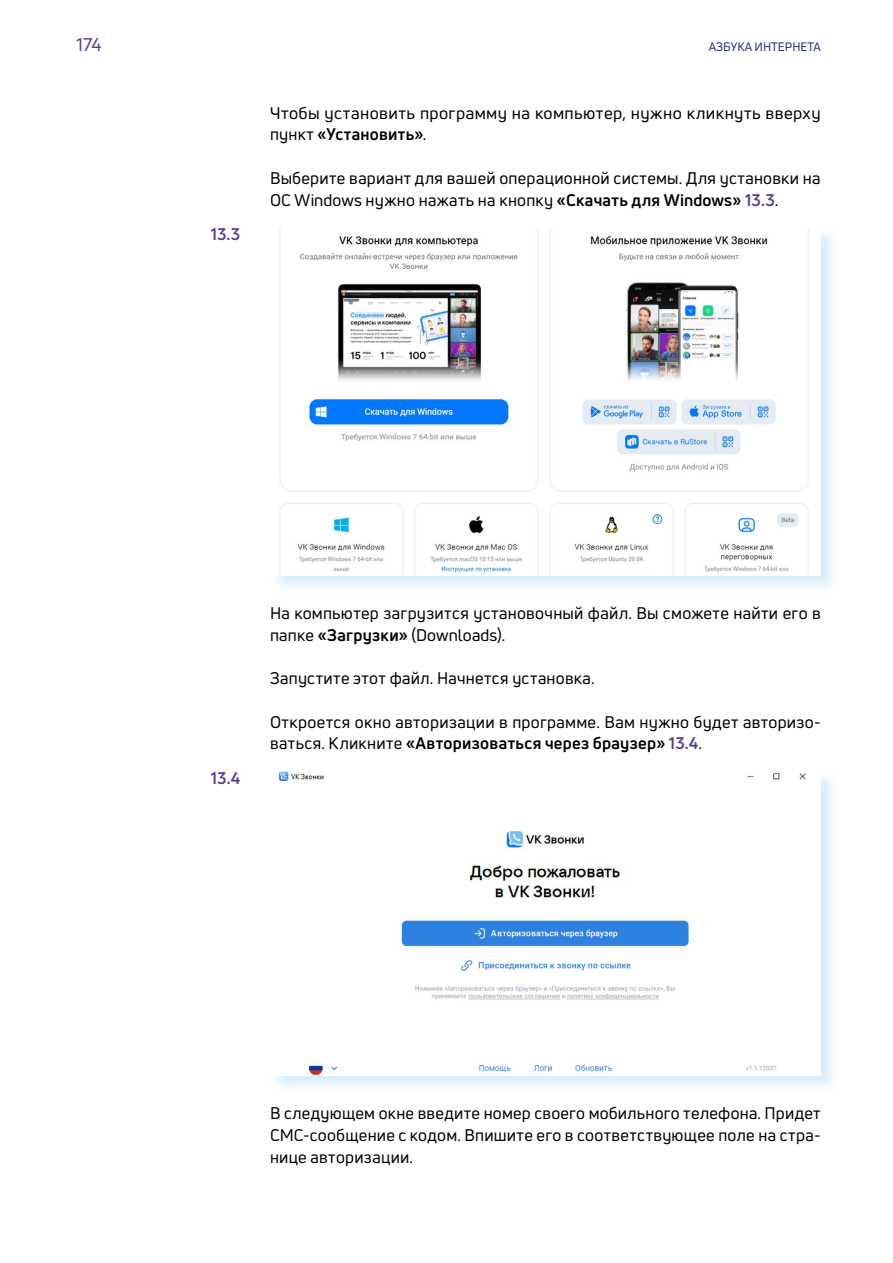
<style>
.page{position:relative;width:893px;height:1263px;background:#fff}
.page>*{position:absolute;margin:0;border:0;box-sizing:border-box;transform-origin:0 0}
.t1{font:18px "Uni Neue";color:#573e91}
.t2{font:16.5px/21.8px "Uni Neue";letter-spacing:.02em;color:#000}
.t3{font:700 16.5px "Uni Neue";color:#573e91}
.t4{font:12px "Uni Neue";color:#243072}
.s1{font-weight:700}
.s2{font-weight:700;color:#573e91}
</style>
<div class="page">
<div style="left:270px;top:227px;width:570px;height:366px;background:#91cff3;opacity:.35"></div>
<img style="left:270px;top:227px;width:551px;height:348px">
<div style="left:270px;top:770px;width:570px;height:323px;background:#91cff3;opacity:.35"></div>
<div style="left:270px;top:771px;width:551px;height:305px;background:#fff"></div>
<img style="left:278px;top:771px;width:528px;height:305px">
<p class="t1" style="left:77px;top:33px;width:26px">174</p>
<p class="t4" style="left:709px;top:39px;width:114px">АЗБУКА ИНТЕРНЕТА</p>
<p class="t3" style="left:211px;top:223px;width:31px">13.3</p>
<p class="t2" style="left:270px;top:102px;width:552px">Чтобы установить программу на компьютер, нужно кликнуть вверху пункт <span class="s1">«Установить»</span>.</p>
<p class="t2" style="left:270px;top:167px;width:552px">Выберите вариант для вашей операционной системы. Для установки на<br>ОС Windows нужно нажать на кнопку <span class="s1">«Скачать для Windows»</span> <span class="s2">13.3</span>.</p>
<p class="t3" style="left:211px;top:767px;width:31px">13.4</p>
<p class="t2" style="left:270px;top:602px;width:552px">На компьютер загрузится установочный файл. Вы сможете найти его в папке <span class="s1">«Загрузки»</span> (Downloads).</p>
<p class="t2" style="left:270px;top:667px;width:326px">Запустите этот файл. Начнется установка.</p>
<p class="t2" style="left:270px;top:711px;width:552px">Откроется окно авторизации в программе. Вам нужно будет авторизо&shy;ваться. Кликните <span class="s1">«Авторизоваться через браузер»</span> <span class="s2">13.4</span>.</p>
<p class="t2" style="left:270px;top:1102px;width:552px;text-align:justify">В следующем окне введите номер своего мобильного телефона. Придет СМС-сообщение с кодом. Впишите его в соответствующее поле на стра&shy;нице авторизации.</p>
</div>
